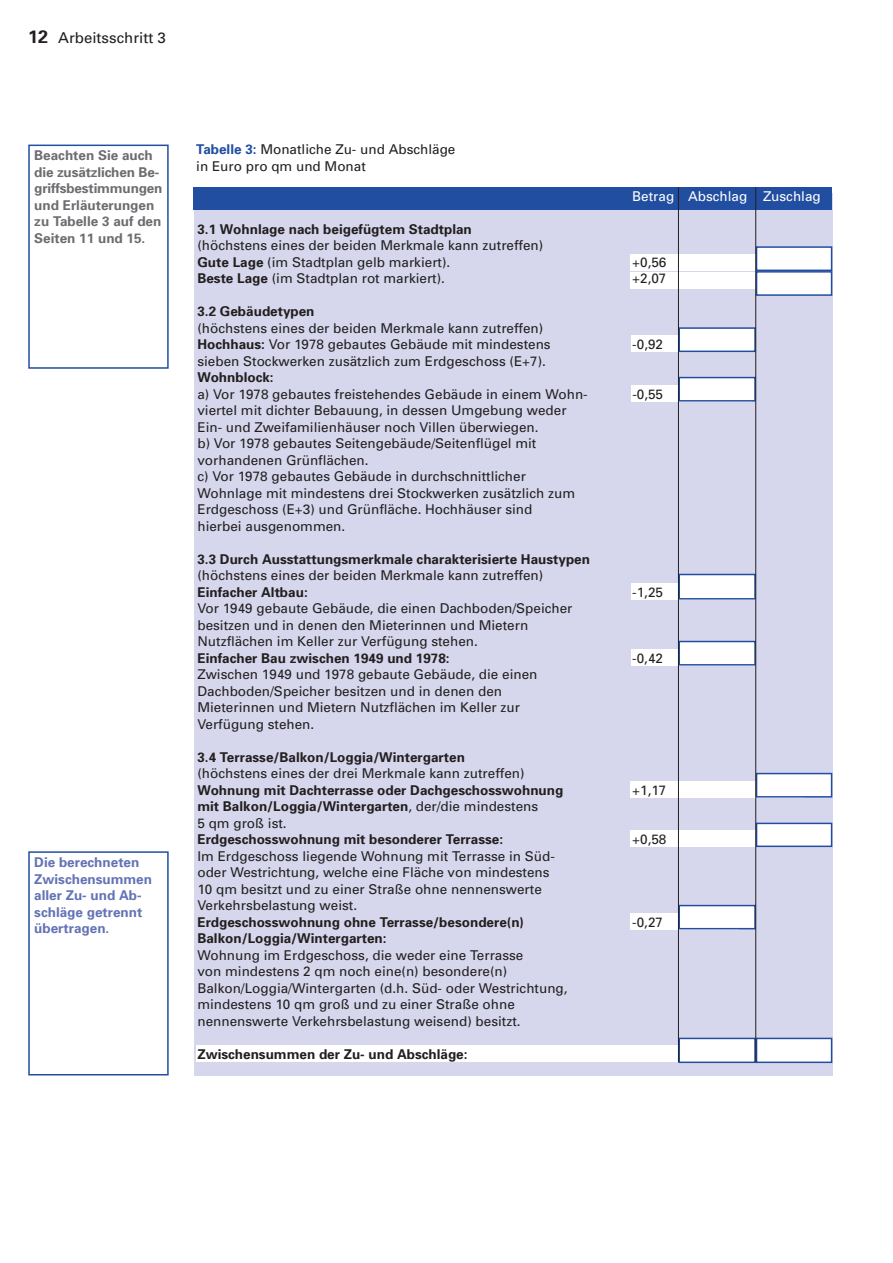
<style>
.page{position:relative;width:893px;height:1263px;background:#fff}
.page>*{position:absolute;margin:0;border:0;box-sizing:border-box;transform-origin:0 0}
.t1{font:15px "Univers";color:#231f1f}
.t2{font:13.5px/16.5px "Univers";color:#231f1f}
.t3{font:700 13.5px/16.5px "Univers";color:#231f1f}
.t4{font:700 13.5px/16.5px "Univers";color:#6c6d70}
.t5{font:700 13.5px/16.5px "Univers";color:#6473b6}
.t6{font:13.5px "Univers";color:#fff}
.s1{font-weight:700;font-size:18px}
.s2{font-weight:700;color:#224ea1}
.s3{font-weight:700}
.s4{font-weight:400}
</style>
<div class="page">
<div style="left:194px;top:193px;width:638px;height:883px;background:#d6d7ed"></div>
<div style="left:194px;top:187px;width:638px;height:23px;background:#224ea1"></div>
<div style="left:196px;top:1045px;width:615px;height:17px;background:#fff"></div>
<div style="left:630px;top:781px;width:173px;height:17px;background:#fff"></div>
<div style="left:630px;top:913px;width:108px;height:16px;background:#fff"></div>
<div style="left:630px;top:831px;width:183px;height:16px;background:#fff"></div>
<div style="left:630px;top:583px;width:125px;height:17px;background:#fff"></div>
<div style="left:630px;top:649px;width:125px;height:17px;background:#fff"></div>
<div style="left:630px;top:336px;width:122px;height:16px;background:#fff"></div>
<div style="left:630px;top:385px;width:121px;height:17px;background:#fff"></div>
<div style="left:630px;top:255px;width:186px;height:16px;background:#fff"></div>
<div style="left:630px;top:272px;width:186px;height:17px;background:#fff"></div>
<div style="left:756px;top:247px;width:75px;height:23px;background:#fff"></div>
<div style="left:755px;top:246px;width:77px;height:25px;border:2px solid #224ea1"></div>
<div style="left:679px;top:328px;width:76px;height:23px;background:#fff"></div>
<div style="left:678px;top:327px;width:77px;height:25px;border:2px solid #224ea1"></div>
<div style="left:679px;top:378px;width:76px;height:23px;background:#fff"></div>
<div style="left:678px;top:377px;width:77px;height:25px;border:2px solid #224ea1"></div>
<div style="left:679px;top:574px;width:76px;height:25px;background:#fff"></div>
<div style="left:678px;top:574px;width:77px;height:26px;border:2px solid #224ea1"></div>
<div style="left:679px;top:642px;width:76px;height:23px;background:#fff"></div>
<div style="left:678px;top:641px;width:77px;height:25px;border:2px solid #224ea1"></div>
<div style="left:756px;top:774px;width:75px;height:23px;background:#fff"></div>
<div style="left:755px;top:773px;width:77px;height:25px;border:2px solid #224ea1"></div>
<div style="left:679px;top:906px;width:76px;height:23px;background:#fff"></div>
<div style="left:678px;top:905px;width:77px;height:24px;border:2px solid #224ea1"></div>
<div style="left:756px;top:823px;width:75px;height:23px;background:#fff"></div>
<div style="left:755px;top:823px;width:77px;height:24px;border:2px solid #224ea1"></div>
<div style="left:756px;top:1038px;width:75px;height:24px;background:#fff"></div>
<div style="left:755px;top:1038px;width:77px;height:25px;border:2px solid #224ea1"></div>
<div style="left:679px;top:1038px;width:76px;height:24px;background:#fff"></div>
<div style="left:678px;top:1038px;width:77px;height:25px;border:2px solid #224ea1"></div>
<div style="left:756px;top:272px;width:75px;height:23px;background:#fff"></div>
<div style="left:755px;top:271px;width:77px;height:25px;border:2px solid #224ea1"></div>
<hr style="left:678px;top:187px;width:1px;height:875px;background:#231f1f">
<hr style="left:755px;top:187px;width:1px;height:875px;background:#231f1f">
<div style="left:28px;top:145px;width:141px;height:224px;border:2px solid #224ea1"></div>
<div style="left:28px;top:851px;width:141px;height:225px;border:2px solid #224ea1"></div>
<p class="t1" style="left:28px;top:32px;width:139px"><span class="s1">12</span> Arbeitsschritt 3</p>
<p class="t4" style="left:34px;top:148px;width:130px">Beachten Sie auch die zusätzlichen Be&shy;griffsbestimmungen und Erläuterungen zu Tabelle 3 auf den<br>Seiten 11 und 15.</p>
<p class="t5" style="left:34px;top:855px;width:119px">Die berechneten<br>Zwischensummen aller Zu- und Ab&shy;schläge getrennt übertragen.</p>
<p class="t2" style="left:196px;top:142px;width:260px"><span class="s2">Tabelle 3:</span> Monatliche Zu- und Abschläge in Euro pro qm und Monat</p>
<p class="t3" style="left:197px;top:222px;width:276px">3.1 Wohnlage nach beigefügtem Stadtplan</p>
<p class="t2" style="left:197px;top:238px;width:347px">(höchstens eines der beiden Merkmale kann zutreffen)<br><span class="s3">Gute Lage</span> (im Stadtplan gelb markiert).</p>
<p class="t6" style="left:632px;top:191px;width:190px">Betrag Abschlag Zuschlag</p>
<p class="t2" style="left:632px;top:255px;width:36px">+0,56</p>
<p class="t2" style="left:197px;top:271px;width:249px"><span class="s3">Beste Lage</span> (im Stadtplan rot markiert).</p>
<p class="t2" style="left:632px;top:271px;width:36px">+2,07</p>
<p class="t3" style="left:197px;top:304px;width:119px">3.2 Gebäudetypen</p>
<p class="t2" style="left:197px;top:321px;width:355px">(höchstens eines der beiden Merkmale kann zutreffen)<br><span class="s3">Hochhaus:</span> Vor 1978 gebautes Gebäude mit mindestens</p>
<p class="t2" style="left:632px;top:337px;width:32px">-0,92</p>
<p class="t2" style="left:197px;top:354px;width:350px">sieben Stockwerken zusätzlich zum Erdgeschoss (E+7).</p>
<p class="t3" style="left:197px;top:370px;width:78px">Wohnblock:</p>
<p class="t2" style="left:197px;top:387px;width:392px">a) Vor 1978 gebautes freistehendes Gebäude in einem Wohn-</p>
<p class="t2" style="left:632px;top:387px;width:32px">-0,55</p>
<p class="t2" style="left:197px;top:403px;width:379px">viertel mit dichter Bebauung, in dessen Umgebung weder Ein- und Zweifamilienhäuser noch Villen überwiegen.<br>b) Vor 1978 gebautes Seitengebäude/Seitenflügel mit vorhandenen Grünflächen.<br>c) Vor 1978 gebautes Gebäude in durchschnittlicher Wohnlage mit mindestens drei Stockwerken zusätzlich zum Erdgeschoss (E+3) und Grünfläche. Hochhäuser sind hierbei ausgenommen.</p>
<p class="t3" style="left:197px;top:552px;width:394px">3.3 Durch Ausstattungsmerkmale charakterisierte Haustypen</p>
<p class="t2" style="left:197px;top:568px;width:347px">(höchstens eines der beiden Merkmale kann zutreffen)</p>
<p class="t3" style="left:197px;top:585px;width:112px">Einfacher Altbau:</p>
<p class="t2" style="left:632px;top:585px;width:32px">-1,25</p>
<p class="t2" style="left:197px;top:601px;width:376px">Vor 1949 gebaute Gebäude, die einen Dachboden/Speicher besitzen und in denen den Mieterinnen und Mietern<br>Nutzflächen im Keller zur Verfügung stehen.</p>
<p class="t3" style="left:197px;top:651px;width:254px">Einfacher Bau zwischen 1949 und 1978:</p>
<p class="t2" style="left:632px;top:651px;width:32px">-0,42</p>
<p class="t2" style="left:197px;top:667px;width:341px">Zwischen 1949 und 1978 gebaute Gebäude, die einen Dachboden/Speicher besitzen und in denen den Mieterinnen und Mietern Nutzflächen im Keller zur Verfügung stehen.</p>
<p class="t3" style="left:197px;top:750px;width:269px">3.4 Terrasse/Balkon/Loggia/Wintergarten</p>
<p class="t2" style="left:197px;top:766px;width:328px">(höchstens eines der drei Merkmale kann zutreffen)</p>
<p class="t3" style="left:197px;top:783px;width:367px">Wohnung mit Dachterrasse oder Dachgeschosswohnung</p>
<p class="t2" style="left:632px;top:783px;width:36px">+1,17</p>
<p class="t3" style="left:197px;top:799px;width:342px">mit Balkon/Loggia/Wintergarten<span class="s4">, der/die mindestens<br>5 qm groß ist.</span></p>
<p class="t3" style="left:197px;top:832px;width:307px">Erdgeschosswohnung mit besonderer Terrasse:</p>
<p class="t2" style="left:632px;top:832px;width:36px">+0,58</p>
<p class="t2" style="left:197px;top:849px;width:359px">Im Erdgeschoss liegende Wohnung mit Terrasse in Süd&shy;oder Westrichtung, welche eine Fläche von mindestens 10 qm besitzt und zu einer Straße ohne nennenswerte Verkehrsbelastung weist.</p>
<p class="t3" style="left:197px;top:915px;width:328px">Erdgeschosswohnung ohne Terrasse/besondere(n)</p>
<p class="t2" style="left:632px;top:915px;width:32px">-0,27</p>
<p class="t3" style="left:197px;top:931px;width:191px">Balkon/Loggia/Wintergarten:</p>
<p class="t2" style="left:197px;top:948px;width:371px">Wohnung im Erdgeschoss, die weder eine Terrasse<br>von mindestens 2 qm noch eine(n) besondere(n)<br>Balkon/Loggia/Wintergarten (d.h. Süd- oder Westrichtung, mindestens 10 qm groß und zu einer Straße ohne nennenswerte Verkehrsbelastung weisend) besitzt.</p>
<p class="t3" style="left:197px;top:1047px;width:271px">Zwischensummen der Zu- und Abschläge:</p>
</div>
